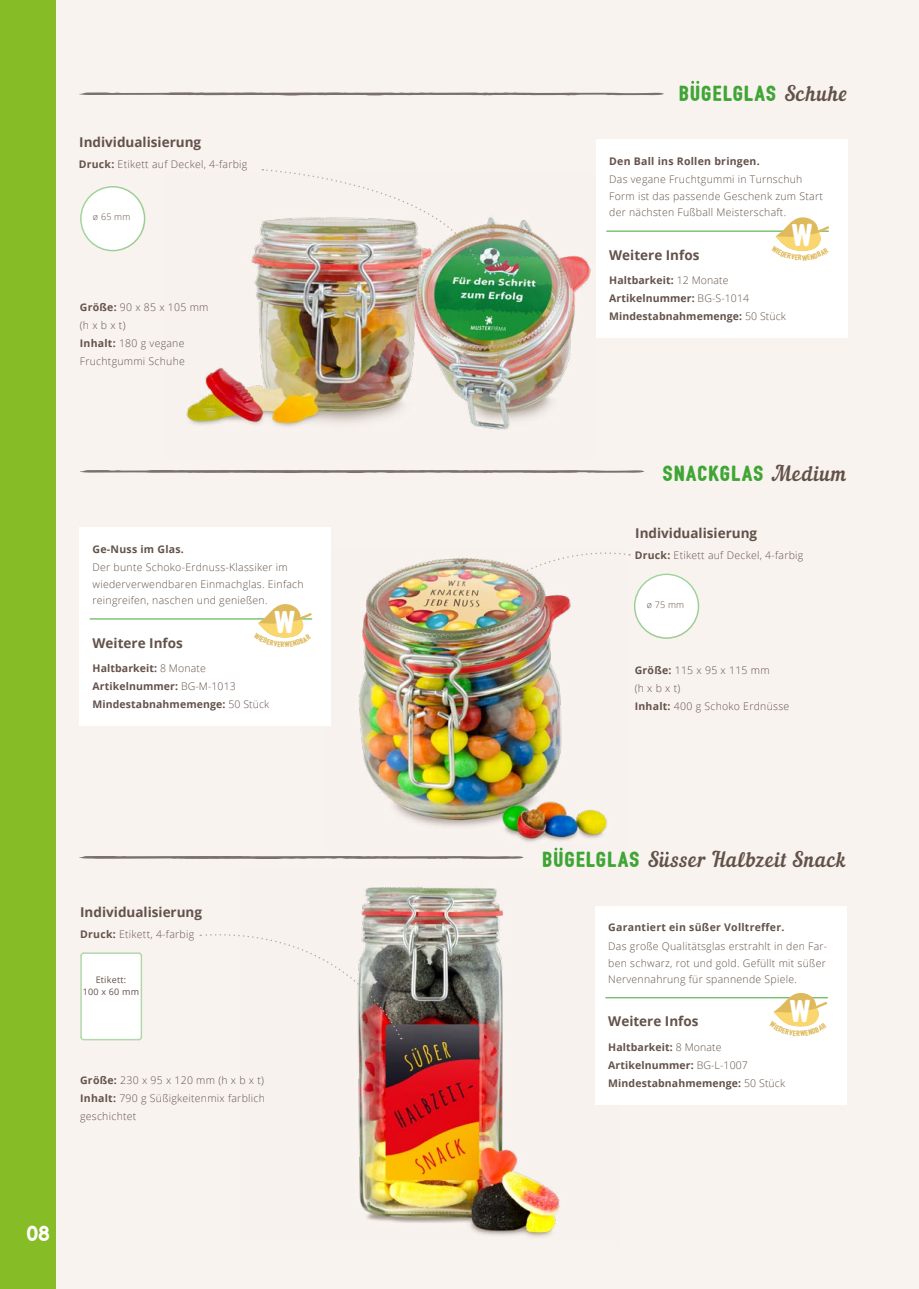
<style>
.page{position:relative;width:919px;height:1289px;background:#fff}
.page>*{position:absolute;margin:0;border:0;box-sizing:border-box;transform-origin:0 0}
.t1{font:30.3px "Bushcraft one";color:#fff}
.t2{font:21px "Bushcraft one";letter-spacing:.055em;color:#3fa535}
.t3{font:21px "Nautilus Pompilius";letter-spacing:.03em;color:#63524a}
.t4{font:21px "Bushcraft one";color:#fff}
.t5{font:700 13.5px "Open Sans";color:#63524a}
.t6{font:300 10.5px/18px "Open Sans";letter-spacing:.025em;color:#63524a}
.t7{font:700 10.5px/18px "Open Sans";letter-spacing:.01em;color:#63524a}
.t8{font:9px/12px "Open Sans";letter-spacing:.025em;color:#63524a;text-align:center}
.t9{font:300 9px "Open Sans";letter-spacing:.025em;color:#63524a}
.s1{font-weight:700}
.s2{font-weight:300}
.s3{font-family:"Nautilus Pompilius";color:#63524a}
.s4{font-family:"Bushcraft one";color:#3fa535}
</style>
<div class="page">
<div style="left:0;top:0;width:918px;height:1288px;background:#f9f3f0"></div>
<div style="left:0;top:0;width:55px;height:1288px;background:#86bc25"></div>
<img style="left:330px;top:547px;width:278px;height:302px">
<div style="left:79px;top:527px;width:251px;height:199px;background:#fff"></div>
<hr style="left:90px;top:618px;width:222px;height:1px;background:#3fa535">
<svg style="left:80px;top:470px;width:564px;height:3px;background:#918883"></svg>
<div style="left:634px;top:573px;width:64px;height:64px;background:#fff;border-radius:50%"></div>
<div style="left:634px;top:573px;width:65px;height:66px;border:2px solid #3fa535;border-radius:50%"></div>
<svg style="left:506px;top:549px;width:124px;height:33px"></svg>
<img style="left:358px;top:887px;width:261px;height:351px">
<div style="left:595px;top:906px;width:251px;height:198px;background:#fff"></div>
<hr style="left:605px;top:997px;width:222px;height:1px;background:#3fa535">
<svg style="left:79px;top:856px;width:444px;height:3px"></svg>
<svg style="left:80px;top:952px;width:63px;height:89px"></svg>
<svg style="left:200px;top:927px;width:202px;height:112px"></svg>
<svg style="left:554px;top:847px;width:8px;height:3px"></svg>
<svg style="left:660px;top:851px;width:8px;height:3px"></svg>
<img style="left:186px;top:217px;width:405px;height:213px">
<div style="left:596px;top:140px;width:251px;height:198px;background:#fff"></div>
<hr style="left:606px;top:231px;width:222px;height:1px;background:#3fa535">
<svg style="left:79px;top:92px;width:584px;height:4px"></svg>
<div style="left:80px;top:187px;width:64px;height:63px;background:#fff;border-radius:50%"></div>
<div style="left:80px;top:186px;width:65px;height:65px;border:2px solid #3fa535;border-radius:50%"></div>
<img style="left:262px;top:169px;width:217px;height:96px">
<svg style="left:691px;top:81px;width:8px;height:3px"></svg>
<svg style="left:253px;top:604px;width:59px;height:34px"></svg>
<svg style="left:768px;top:993px;width:59px;height:34px"></svg>
<svg style="left:770px;top:217px;width:59px;height:34px"></svg>
<p class="t5" style="left:79px;top:133px;width:123px">Individualisierung</p>
<p class="t6" style="left:79px;top:155px;width:170px"><span class="s1">Druck:</span> Etikett auf Deckel, 4-farbig</p>
<p class="t9" style="left:93px;top:211px;width:39px">ø 65 mm</p>
<p class="t6" style="left:80px;top:298px;width:130px"><span class="s1">Größe:</span> 90 x 85 x 105 mm (h x b x t)<br><span class="s1">Inhalt:</span> 180 g vegane<br>Fruchtgummi Schuhe</p>
<p class="t7" style="left:93px;top:539px;width:93px">Ge-Nuss im Glas.</p>
<p class="t6" style="left:93px;top:559px;width:213px;line-height:16.5px">Der bunte Schoko-Erdnuss-Klassiker im wiederverwendbaren Einmachglas. Einfach reingreifen, naschen und genießen.</p>
<p class="t5" style="left:93px;top:633px;width:92px">Weitere Infos</p>
<h1 class="t1" style="left:275px;top:609px;width:23px">W</h1>
<p class="t7" style="left:93px;top:659px;width:178px">Haltbarkeit: <span class="s2">8 Monate<br></span>Artikelnummer: <span class="s2">BG-M-1013<br></span>Mindestabnahmemenge: <span class="s2">50 Stück</span></p>
<p class="t5" style="left:80px;top:902px;width:123px">Individualisierung</p>
<p class="t6" style="left:80px;top:924px;width:115px"><span class="s1">Druck:</span> Etikett, 4-farbig</p>
<p class="t8" style="left:83px;top:973px;width:58px">Etikett:<br>100 x 60 mm</p>
<p class="t6" style="left:80px;top:1070px;width:186px;text-align:justify"><span class="s1">Größe:</span> 230 x 95 x 120 mm (h x b x t)<br><span class="s1">Inhalt:</span> 790 g Süßigkeitenmix farblich geschichtet</p>
<h2 class="t4" style="left:27px;top:1224px;width:24px">08</h2>
<h2 class="t2" style="left:679px;top:84px;width:169px">BUGELGLAS <span class="s3">Schuhe</span></h2>
<p class="t7" style="left:609px;top:152px;width:152px">Den Ball ins Rollen bringen.</p>
<p class="t6" style="left:609px;top:171px;width:215px;line-height:16.5px">Das vegane Fruchtgummi in Turnschuh<br>Form ist das passende Geschenk zum Start der nächsten Fußball Meisterschaft.</p>
<p class="t5" style="left:609px;top:245px;width:92px">Weitere Infos</p>
<h1 class="t1" style="left:792px;top:222px;width:23px">W</h1>
<p class="t7" style="left:609px;top:271px;width:178px">Haltbarkeit: <span class="s2">12 Monate<br></span>Artikelnummer: <span class="s2">BG-S-1014<br></span>Mindestabnahmemenge: <span class="s2">50 Stück</span></p>
<h2 class="t2" style="left:663px;top:464px;width:185px">SNACKGLAS <span class="s3">Medium</span></h2>
<p class="t5" style="left:635px;top:523px;width:123px">Individualisierung</p>
<p class="t6" style="left:634px;top:545px;width:170px"><span class="s1">Druck:</span> Etikett auf Deckel, 4-farbig</p>
<p class="t9" style="left:646px;top:598px;width:39px">ø 75 mm</p>
<p class="t6" style="left:634px;top:660px;width:156px"><span class="s1">Größe:</span> 115 x 95 x 115 mm<br>(h x b x t)<br><span class="s1">Inhalt:</span> 400 g Schoko Erdnüsse</p>
<h2 class="t3" style="left:543px;top:846px;width:305px"><span class="s4">BUGELGLAS</span> Susser Halbzeit Snack</h2>
<p class="t7" style="left:608px;top:918px;width:178px">Garantiert ein süßer Volltreffer.</p>
<p class="t6" style="left:608px;top:937px;width:220px;line-height:16.5px">Das große Qualitätsglas erstrahlt in den Far&shy;ben schwarz, rot und gold. Gefüllt mit süßer<br>Nervennahrung für spannende Spiele.</p>
<p class="t5" style="left:608px;top:1012px;width:92px">Weitere Infos</p>
<h1 class="t1" style="left:790px;top:997px;width:23px">W</h1>
<p class="t7" style="left:608px;top:1037px;width:178px">Haltbarkeit: <span class="s2">8 Monate<br></span>Artikelnummer: <span class="s2">BG-L-1007<br></span>Mindestabnahmemenge: <span class="s2">50 Stück</span></p>
<p class="t5" style="left:657px;top:1050px;width:123px">Individualisierung</p>
</div>
